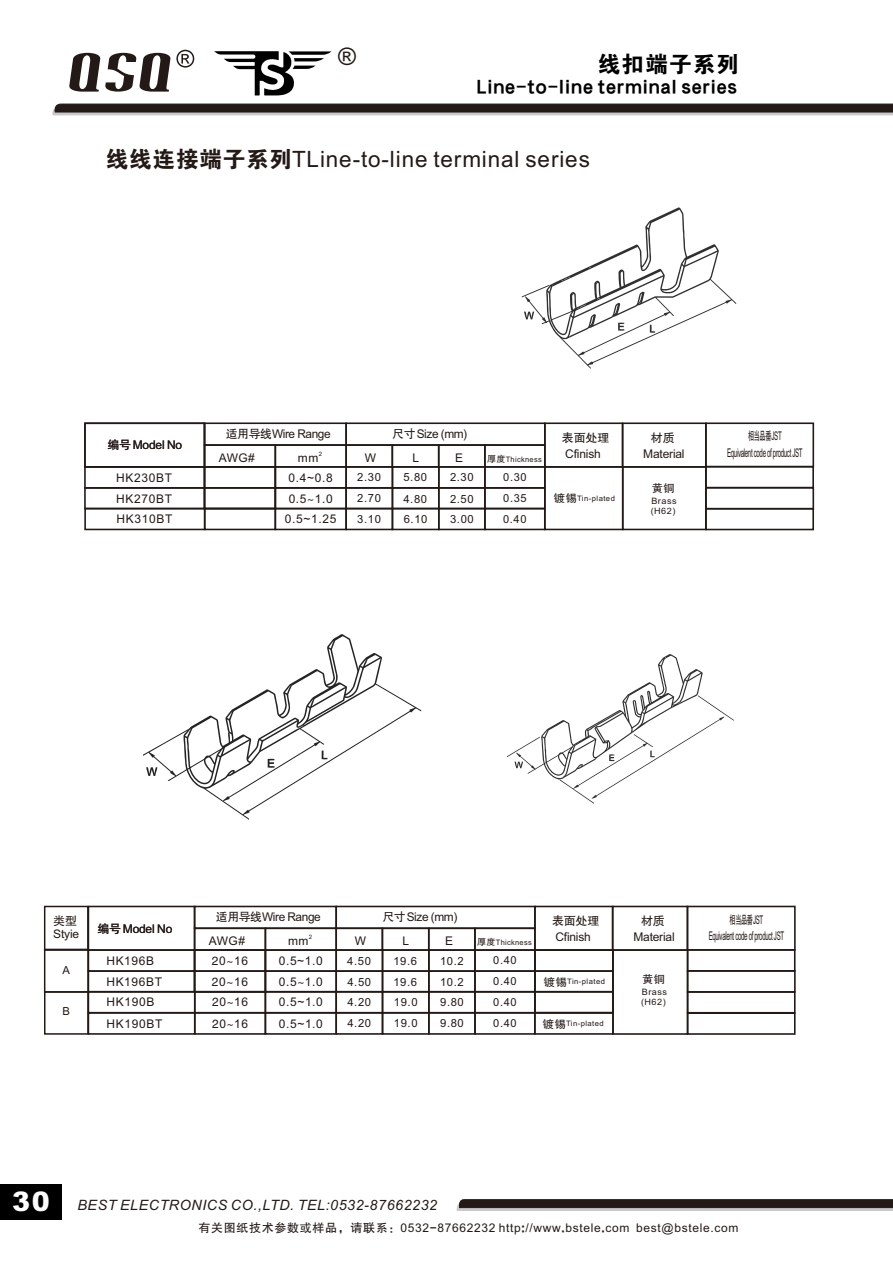
<style>
.page{position:relative;width:893px;height:1263px;background:#fff}
.page>*{position:absolute;margin:0;border:0;box-sizing:border-box;transform-origin:0 0}
.t1{font:900 27px "Arial";color:#fff}
.t2{font:24.3px "Arial";color:#231916}
.t3{font:22.5px "Arial";letter-spacing:.04em;color:#231916}
.t4{font:22.5px "FZDHTJW GB1 0";letter-spacing:.055em;color:#000}
.t5{font:18px "FZDHTJW GB1 0";letter-spacing:.055em;color:#000}
.t6{font:italic 14.25px "Arial";letter-spacing:.04em;color:#231916}
.t7{font:12px/20.9px "Arial";letter-spacing:-.015em;color:#231916;text-align:justify}
.t8{font:12px/20.7px "Arial";letter-spacing:.055em;color:#231916}
.t9{font:12px "Arial";letter-spacing:-.055em;color:#231916;scale:.51 1}
.t10{font:12px "Arial";letter-spacing:-.035em;color:#231916}
.t11{font:12px "FZHTJW GB1 0";letter-spacing:-.015em;color:#231916;scale:.51 1}
.t12{font:12px "FZHTJW GB1 0";letter-spacing:-.015em;color:#231916}
.t13{font:11.85px "Arial";letter-spacing:-.015em;color:#231916}
.t14{font:11.85px "FZHTJW GB1 0";color:#231916}
.t15{font:11.25px/20px "Arial";letter-spacing:.055em;color:#231916}
.t16{font:11.1px/20.7px "Arial";letter-spacing:.055em;color:#231916}
.t17{font:10.95px "FZHTJW GB1 0";color:#231916}
.t18{font:8.85px "Arial";letter-spacing:.055em;color:#231916}
.t19{font:8.7px "Arial";letter-spacing:.055em;color:#231916}
.t20{font:7.5px "Arial";letter-spacing:.04em;color:#231916}
.t21{font:6px "Arial";color:#231916}
.s1{font-family:"FZDHTJW GB1 0"}
.s2{font-family:"FZHTJW GB1 0"}
.s3{font-family:"FZHTJW GB1 0";font-size:9px}
.s4{font-family:"FZHTJW GB1 0";font-size:10.95px}
.s5{font-family:"Arial"}
</style>
<div class="page">
<svg style="left:522px;top:207px;width:215px;height:162px"></svg>
<svg style="left:143px;top:634px;width:278px;height:186px"></svg>
<svg style="left:322px;top:750px;width:6px;height:9px"></svg>
<svg style="left:268px;top:759px;width:7px;height:9px"></svg>
<svg style="left:146px;top:767px;width:11px;height:9px"></svg>
<svg style="left:507px;top:654px;width:227px;height:150px"></svg>
<svg style="left:84px;top:422px;width:731px;height:109px"></svg>
<div style="left:622px;top:466px;width:85px;height:64px;border:2px solid #231916"></div>
<div style="left:204px;top:508px;width:72px;height:22px;border:2px solid #231916"></div>
<div style="left:204px;top:487px;width:72px;height:22px;border:2px solid #231916"></div>
<div style="left:204px;top:466px;width:72px;height:23px;border:2px solid #231916"></div>
<div style="left:275px;top:466px;width:72px;height:23px;border:2px solid #231916"></div>
<div style="left:275px;top:487px;width:72px;height:22px;border:2px solid #231916"></div>
<div style="left:275px;top:508px;width:72px;height:22px;border:2px solid #231916"></div>
<div style="left:345px;top:466px;width:48px;height:23px;border:2px solid #231916"></div>
<div style="left:345px;top:487px;width:48px;height:22px;border:2px solid #231916"></div>
<div style="left:345px;top:508px;width:48px;height:22px;border:2px solid #231916"></div>
<div style="left:392px;top:466px;width:48px;height:23px;border:2px solid #231916"></div>
<div style="left:392px;top:487px;width:48px;height:22px;border:2px solid #231916"></div>
<div style="left:392px;top:508px;width:48px;height:22px;border:2px solid #231916"></div>
<div style="left:438px;top:466px;width:48px;height:23px;border:2px solid #231916"></div>
<div style="left:438px;top:487px;width:48px;height:22px;border:2px solid #231916"></div>
<div style="left:484px;top:466px;width:62px;height:23px;border:2px solid #231916"></div>
<div style="left:484px;top:487px;width:62px;height:22px;border:2px solid #231916"></div>
<div style="left:438px;top:508px;width:48px;height:22px;border:2px solid #231916"></div>
<div style="left:484px;top:508px;width:62px;height:22px;border:2px solid #231916"></div>
<svg style="left:43px;top:905px;width:753px;height:130px"></svg>
<div style="left:194px;top:1012px;width:72px;height:23px;border:2px solid #231916"></div>
<div style="left:265px;top:1012px;width:72px;height:23px;border:2px solid #231916"></div>
<div style="left:335px;top:1012px;width:48px;height:23px;border:2px solid #231916"></div>
<div style="left:382px;top:1012px;width:48px;height:23px;border:2px solid #231916"></div>
<div style="left:428px;top:1012px;width:48px;height:23px;border:2px solid #231916"></div>
<div style="left:474px;top:1012px;width:62px;height:23px;border:2px solid #231916"></div>
<div style="left:534px;top:1012px;width:80px;height:23px;border:2px solid #231916"></div>
<div style="left:534px;top:991px;width:80px;height:22px;border:2px solid #231916"></div>
<div style="left:534px;top:970px;width:80px;height:23px;border:2px solid #231916"></div>
<div style="left:534px;top:949px;width:80px;height:23px;border:2px solid #231916"></div>
<svg style="left:52px;top:103px;width:841px;height:12px;background:#504947"></svg>
<svg style="left:69px;top:50px;width:125px;height:42px"></svg>
<svg style="left:214px;top:51px;width:118px;height:44px"></svg>
<svg style="left:456px;top:1199px;width:437px;height:12px;background:#4e4745"></svg>
<div style="left:0;top:1184px;width:62px;height:35px;background:#000"></div>
<h2 class="t2" style="left:338px;top:47px;width:19px">®</h2>
<h3 class="t4" style="left:598px;top:52px;width:143px">线扣端子系列</h3>
<h3 class="t5" style="left:476px;top:77px;width:262px">Line-to-line terminal series</h3>
<h3 class="t3" style="left:106px;top:151px;width:485px"><span class="s1">线线连接端子系列</span>TLine-to-line terminal series</h3>
<p class="t7" style="left:107px;top:436px;width:76px"><span class="s2">编号</span>Model No</p>
<p class="t8" style="left:116px;top:468px;width:57px">HK230BT</p>
<p class="t8" style="left:116px;top:489px;width:58px">HK270BT<br>HK310BT</p>
<p class="t10" style="left:226px;top:429px;width:106px"><span class="s2">适用导线</span>Wire Range</p>
<p class="t7" style="left:392px;top:424px;width:76px"><span class="s2">尺寸</span>Size (mm)</p>
<p class="t21" style="left:319px;top:451px;width:5px">2</p>
<p class="t7" style="left:219px;top:448px;width:38px">AWG#</p>
<p class="t7" style="left:298px;top:448px;width:22px">mm</p>
<p class="t7" style="left:365px;top:448px;width:13px">W</p>
<p class="t7" style="left:412px;top:448px;width:8px">L</p>
<p class="t7" style="left:455px;top:448px;width:9px">E</p>
<p class="t20" style="left:487px;top:456px;width:56px"><span class="s3">厚度</span>Thickness</p>
<p class="t7" style="left:289px;top:468px;width:46px">0.4~0.8</p>
<p class="t7" style="left:285px;top:510px;width:53px">0.5~1.25</p>
<p class="t7" style="left:289px;top:489px;width:46px">0<span class="s2">.</span>5<span class="s2">~</span>1<span class="s2">.</span>0</p>
<p class="t15" style="left:357px;top:468px;width:25px">2.30</p>
<p class="t15" style="left:403px;top:468px;width:25px">5.80</p>
<p class="t15" style="left:450px;top:468px;width:25px">2.30</p>
<p class="t16" style="left:503px;top:468px;width:25px">0.30</p>
<p class="t15" style="left:357px;top:489px;width:25px;line-height:20.7px">2.70<br>3.10</p>
<p class="t15" style="left:403px;top:490px;width:26px">4.80<br>6.10</p>
<p class="t15" style="left:450px;top:490px;width:25px">2.50<br>3.00</p>
<p class="t16" style="left:503px;top:489px;width:25px">0.35<br>0.40</p>
<p class="t12" style="left:562px;top:431px;width:49px">表面处理</p>
<p class="t12" style="left:651px;top:431px;width:25px">材质</p>
<p class="t7" style="left:565px;top:445px;width:37px">Cfinish</p>
<p class="t7" style="left:643px;top:445px;width:43px">Material</p>
<p class="t20" style="left:554px;top:495px;width:63px"><span class="s4">镀锡</span>Tin-plated</p>
<p class="t17" style="left:652px;top:482px;width:25px">黄铜</p>
<p class="t18" style="left:651px;top:498px;width:27px">Brass</p>
<p class="t19" style="left:651px;top:508px;width:26px">(H62)</p>
<p class="t11" style="left:748px;top:430px;width:68px">相当品番<span class="s5">JST</span></p>
<p class="t9" style="left:727px;top:448px;width:150px">Equivalent code of product JST</p>
<p class="t14" style="left:53px;top:914px;width:25px">类型</p>
<p class="t13" style="left:53px;top:929px;width:27px">Styie</p>
<p class="t16" style="left:63px;top:961px;width:9px">A</p>
<p class="t16" style="left:63px;top:1002px;width:9px">B</p>
<p class="t7" style="left:97px;top:919px;width:76px"><span class="s2">编号</span>Model No</p>
<p class="t10" style="left:216px;top:912px;width:106px"><span class="s2">适用导线</span>Wire Range</p>
<p class="t7" style="left:382px;top:907px;width:76px"><span class="s2">尺寸</span>Size (mm)</p>
<p class="t21" style="left:309px;top:934px;width:5px">2</p>
<p class="t7" style="left:209px;top:931px;width:38px">AWG#</p>
<p class="t7" style="left:288px;top:931px;width:22px">mm</p>
<p class="t7" style="left:355px;top:931px;width:13px">W</p>
<p class="t7" style="left:403px;top:931px;width:8px">L</p>
<p class="t7" style="left:445px;top:931px;width:9px">E</p>
<p class="t20" style="left:477px;top:939px;width:56px"><span class="s3">厚度</span>Thickness</p>
<p class="t12" style="left:552px;top:914px;width:49px">表面处理</p>
<p class="t12" style="left:641px;top:914px;width:25px">材质</p>
<p class="t7" style="left:555px;top:928px;width:37px">Cfinish</p>
<p class="t7" style="left:633px;top:928px;width:43px">Material</p>
<p class="t7" style="left:106px;top:951px;width:49px">HK196B</p>
<p class="t7" style="left:212px;top:951px;width:38px"><span class="s2">2</span>0<span class="s2">~</span>16<br><span class="s2">2</span>0<span class="s2">~</span>16<br><span class="s2">2</span>0<span class="s2">~</span>16</p>
<p class="t7" style="left:279px;top:951px;width:46px">0.5~1.0</p>
<p class="t7" style="left:279px;top:993px;width:46px">0.5~1.0</p>
<p class="t15" style="left:347px;top:952px;width:25px">4.50</p>
<p class="t15" style="left:393px;top:952px;width:25px">19.6</p>
<p class="t15" style="left:440px;top:952px;width:25px">10.2</p>
<p class="t16" style="left:493px;top:951px;width:25px">0.40</p>
<p class="t8" style="left:106px;top:972px;width:57px">HK196BT<br>HK190B</p>
<p class="t17" style="left:642px;top:973px;width:25px">黄铜</p>
<p class="t20" style="left:544px;top:979px;width:63px"><span class="s4">镀锡</span>Tin-plated</p>
<p class="t7" style="left:279px;top:972px;width:46px">0<span class="s2">.</span>5<span class="s2">~</span>1<span class="s2">.</span>0</p>
<p class="t15" style="left:347px;top:972px;width:25px;line-height:20.7px">4.50<br>4.20</p>
<p class="t15" style="left:393px;top:973px;width:26px">19.6<br>19.0</p>
<p class="t15" style="left:440px;top:973px;width:25px">10.2<br>9.80</p>
<p class="t16" style="left:493px;top:972px;width:25px">0.40<br>0.40</p>
<p class="t18" style="left:642px;top:989px;width:27px">Brass</p>
<p class="t19" style="left:641px;top:999px;width:26px">(H62)</p>
<p class="t8" style="left:107px;top:1014px;width:57px">HK190BT</p>
<p class="t7" style="left:212px;top:1014px;width:38px"><span class="s2">2</span>0<span class="s2">~</span>16</p>
<p class="t7" style="left:279px;top:1014px;width:46px">0.5~1.0</p>
<p class="t15" style="left:347px;top:1014px;width:25px">4.20</p>
<p class="t15" style="left:394px;top:1014px;width:25px">19.0</p>
<p class="t15" style="left:440px;top:1014px;width:25px">9.80</p>
<p class="t16" style="left:493px;top:1014px;width:25px">0.40</p>
<p class="t20" style="left:543px;top:1021px;width:63px"><span class="s4">镀锡</span>Tin-plated</p>
<p class="t11" style="left:730px;top:913px;width:68px">相当品番<span class="s5">JST</span></p>
<p class="t9" style="left:709px;top:931px;width:150px">Equivalent code of product JST</p>
<h1 class="t1" style="left:12px;top:1192px;width:39px">30</h1>
<p class="t6" style="left:78px;top:1199px;width:361px">BEST ELECTRONICS CO.,LTD. TEL:0532-87662232</p>
<p class="t8" style="left:199px;top:1219px;width:541px"><span class="s2">有关图纸技术参数或样品，请联系：</span>0532<span class="s1">-</span>87662232 http<span class="s1">:</span>//www<span class="s1">.</span>bstele<span class="s1">.</span>com best@bstele.com</p>
</div>
